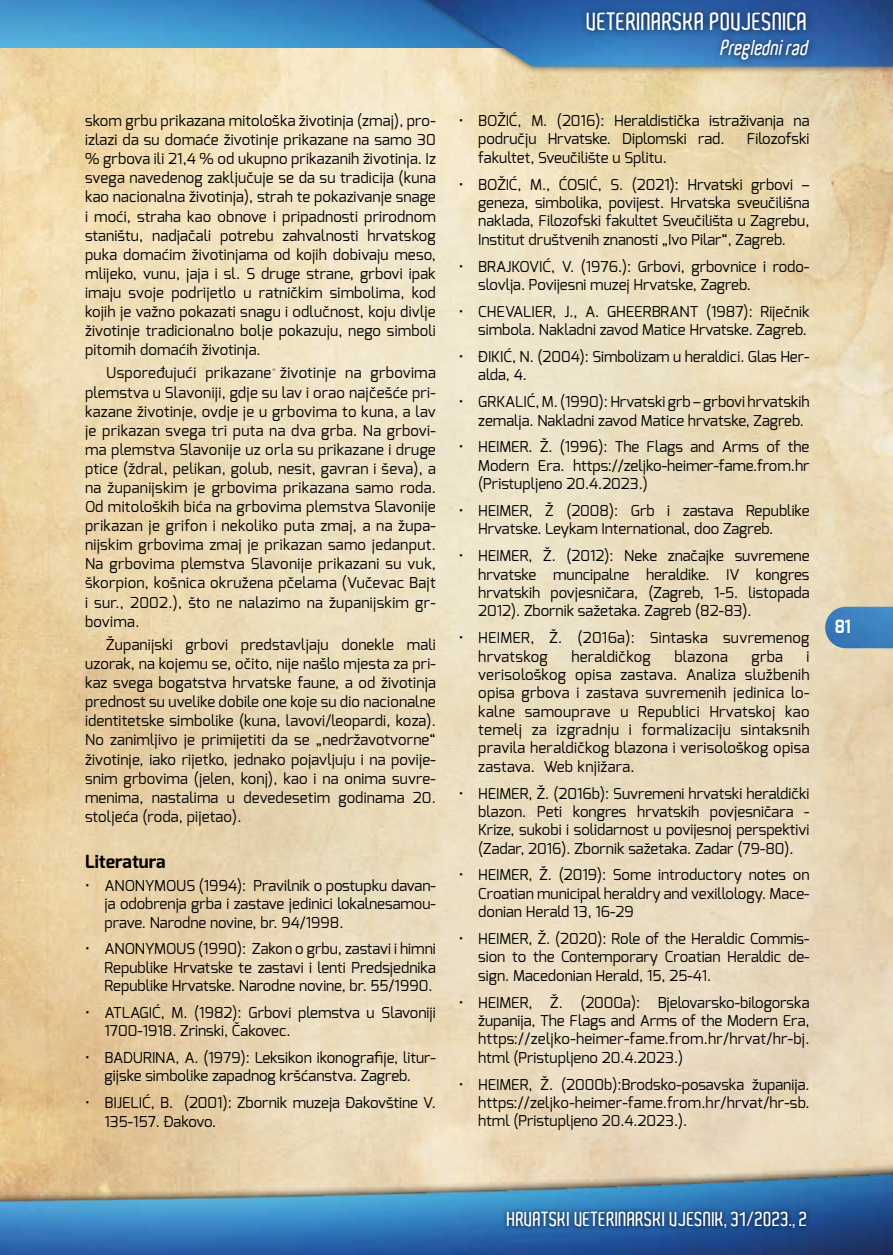
<style>
.page{position:relative;width:893px;height:1255px;background:#fff}
.page>*{position:absolute;margin:0;border:0;box-sizing:border-box;transform-origin:0 0}
.t1{font:600 24px "Aldo";color:#fff}
.t2{font:italic 600 21px "Aldo";color:#fff;scale:.9 1}
.t3{font:600 19.5px "Aldo";color:#fff}
.t4{font:700 18.15px "Exo";color:#fff;scale:.9 1}
.t5{font:700 18px "Exo";color:#000}
.t6{font:15px/18.3px "Exo";color:#000;text-align:justify}
.t7{font:15px/18.3px "Exo";letter-spacing:.02em;color:#000}
</style>
<div class="page">
<img style="left:0;top:47px;width:893px;height:1106px">
<img style="left:0;top:1153px;width:893px;height:101px">
<img style="left:825px;top:606px;width:68px;height:42px">
<img style="left:0;top:0;width:388px;height:47px">
<div style="left:388px;top:0;width:505px;height:75px;background:#000;opacity:.75"></div>
<img style="left:395px;top:0;width:498px;height:66px">
<div style="left:503px;top:1207px;width:308px;height:25px;background:#000;opacity:.75"></div>
<div style="left:579px;top:5px;width:238px;height:62px;background:#000;opacity:.75"></div>
<p class="t6" style="left:85px;top:111px;width:352px;line-height:19px">skom grbu prikazana mitološka životinja (zmaj), pro&shy;izlazi da su domaće životinje prikazane na samo 30 % grbova ili 21,4 % od ukupno prikazanih životinja. Iz svega navedenog zaključuje se da su tradicija (kuna kao nacionalna životinja), strah te pokazivanje snage i moći, straha kao obnove i pripadnosti prirodnom staništu, nadjačali potrebu zahvalnosti hrvatskog puka domaćim životinjama od kojih dobivaju meso, mlijeko, vunu, jaja i sl. S druge strane, grbovi ipak imaju svoje podrijetlo u ratničkim simbolima, kod kojih je važno pokazati snagu i odlučnost, koju divlje životinje tradicionalno bolje pokazuju, nego simboli pitomih domaćih životinja.</p>
<p class="t6" style="left:85px;top:363px;width:352px;line-height:19px;text-indent:21px">Uspoređujući prikazane životinje na grbovima plemstva u Slavoniji, gdje su lav i orao najčešće pri&shy;kazane životinje, ovdje je u grbovima to kuna, a lav je prikazan svega tri puta na dva grba. Na grbovi&shy;ma plemstva Slavonije uz orla su prikazane i druge ptice (ždral, pelikan, golub, nesit, gavran i ševa), a na županijskim je grbovima prikazana samo roda.<br>Od mitoloških bića na grbovima plemstva Slavonije prikazan je grifon i nekoliko puta zmaj, a na župa&shy;nijskim grbovima zmaj je prikazan samo jedanput.<br>Na grbovima plemstva Slavonije prikazani su vuk, škorpion, košnica okružena pčelama (Vučevac Bajt i sur., 2002.), što ne nalazimo na županijskim gr&shy;bovima.</p>
<p class="t6" style="left:85px;top:635px;width:352px;line-height:19px;text-indent:21px">Županijski grbovi predstavljaju donekle mali uzorak, na kojemu se, očito, nije našlo mjesta za pri&shy;kaz svega bogatstva hrvatske faune, a od životinja prednost su uvelike dobile one koje su dio nacionalne identitetske simbolike (kuna, lavovi/leopardi, koza).<br>No zanimljivo je primijetiti da se „nedržavotvorne“ životinje, iako rijetko, jednako pojavljuju i na povije&shy;snim grbovima (jelen, konj), kao i na onima suvre&shy;menima, nastalima u devedesetim godinama 20. stoljeća (roda, pijetao).</p>
<p class="t5" style="left:85px;top:850px;width:82px">Literatura</p>
<p class="t6" style="left:105px;top:876px;width:333px;text-indent:-19px">• ANONYMOUS (1994): Pravilnik o postupku davan&shy;ja odobrenja grba i zastave jedinici lokalnesamou&shy;prave. Narodne novine, br. 94/1998.</p>
<p class="t6" style="left:105px;top:939px;width:333px;text-indent:-19px">• ANONYMOUS (1990): Zakon o grbu, zastavi i himni Republike Hrvatske te zastavi i lenti Predsjednika Republike Hrvatske. Narodne novine, br. 55/1990.</p>
<p class="t6" style="left:105px;top:1003px;width:333px;text-indent:-19px">• ATLAGIĆ, M. (1982): Grbovi plemstva u Slavoniji<br>1700-1918. Zrinski, Čakovec.</p>
<p class="t6" style="left:85px;top:1048px;width:352px;text-align:center">• BADURINA, A. (1979): Leksikon ikonografije, litur&shy;gijske simbolike zapadnog kršćanstva. Zagreb.</p>
<p class="t6" style="left:105px;top:1093px;width:333px;text-indent:-19px">• BIJELIĆ, B. (2001): Zbornik muzeja Đakovštine V.<br>135-157. Đakovo.</p>
<h1 class="t1" style="left:587px;top:8px;width:222px">VETERINARSKA POVJESNICA</h1>
<h2 class="t2" style="left:720px;top:36px;width:104px">Preglednirad</h2>
<p class="t6" style="left:478px;top:111px;width:333px;text-indent:-20px">• BOŽIĆ, M. (2016): Heraldistička istraživanja na području Hrvatske. Diplomski rad.</p>
<p class="t6" style="left:747px;top:130px;width:64px">Filozofski</p>
<p class="t6" style="left:478px;top:148px;width:190px">fakultet, Sveučilište u Splitu.</p>
<p class="t6" style="left:478px;top:175px;width:333px;text-indent:-20px">• BOŽIĆ, M., ĆOSIĆ, S. (2021): Hrvatski grbovi – geneza, simbolika, povijest. Hrvatska sveučilišna naklada, Filozofski fakultet Sveučilišta u Zagrebu, Institut društvenih znanosti „Ivo Pilar“, Zagreb.</p>
<p class="t6" style="left:478px;top:257px;width:333px;text-indent:-20px">• BRAJKOVIĆ, V. (1976.): Grbovi, grbovnice i rodo&shy;slovlja. Povijesni muzej Hrvatske, Zagreb.</p>
<p class="t6" style="left:459px;top:302px;width:352px;text-align:right">• CHEVALIER, J., A. GHEERBRANT (1987): Riječnik simbola. Nakladni zavod Matice Hrvatske. Zagreb.</p>
<p class="t6" style="left:478px;top:347px;width:333px;text-indent:-20px">• ĐIKIĆ, N. (2004): Simbolizam u heraldici. Glas Her&shy;alda, 4.</p>
<p class="t6" style="left:478px;top:392px;width:333px;text-indent:-20px">• GRKALIĆ, M. (1990): Hrvatski grb – grbovi hrvatskih zemalja. Nakladni zavod Matice hrvatske, Zagreb.</p>
<p class="t6" style="left:478px;top:438px;width:333px;text-indent:-20px">• HEIMER. Ž. (1996): The Flags and Arms of the Modern Era. https://zeljko-heimer-fame.from.hr (Pristupljeno 20.4.2023.)</p>
<p class="t6" style="left:478px;top:501px;width:333px;text-indent:-20px">• HEIMER, Ž (2008): Grb i zastava Republike<br>Hrvatske. Leykam International, doo Zagreb.</p>
<p class="t6" style="left:478px;top:546px;width:333px;text-indent:-20px">• HEIMER, Ž. (2012): Neke značajke suvremene hrvatske muncipalne heraldike. IV kongres hrvatskih povjesničara, (Zagreb, 1-5. listopada 2012). Zbornik sažetaka. Zagreb (82-83).</p>
<p class="t7" style="left:478px;top:628px;width:333px;text-indent:-20px">• HEIMER, Ž. (2016a): Sintaska suvremenog hrvatskog</p>
<p class="t7" style="left:571px;top:647px;width:81px">heraldičkog</p>
<p class="t7" style="left:674px;top:647px;width:55px">blazona</p>
<p class="t6" style="left:751px;top:647px;width:33px">grba</p>
<p class="t6" style="left:478px;top:647px;width:333px;text-indent:328px">i verisološkog opisa zastava. Analiza službenih opisa grbova i zastava suvremenih jedinica lo&shy;kalne samouprave u Republici Hrvatskoj kao temelj za izgradnju i formalizaciju sintaksnih pravila heraldičkog blazona i verisološkog opisa zastava. Web knjižara.</p>
<p class="t6" style="left:478px;top:783px;width:333px;text-indent:-20px">• HEIMER, Ž. (2016b): Suvremeni hrvatski heraldički blazon. Peti kongres hrvatskih povjesničara - Krize, sukobi i solidarnost u povijesnoj perspektivi (Zadar, 2016). Zbornik sažetaka. Zadar (79-80).</p>
<p class="t6" style="left:478px;top:865px;width:333px;text-indent:-20px">• HEIMER, Ž. (2019): Some introductory notes on Croatian municipal heraldry and vexillology. Mace&shy;donian Herald 13, 16-29</p>
<p class="t6" style="left:478px;top:929px;width:333px;text-indent:-20px">• HEIMER, Ž. (2020): Role of the Heraldic Commis&shy;sion to the Contemporary Croatian Heraldic de&shy;sign. Macedonian Herald, 15, 25-41.</p>
<p class="t6" style="left:478px;top:992px;width:333px;text-indent:-20px">• HEIMER, Ž. (2000a): Bjelovarsko-bilogorska županija, The Flags and Arms of the Modern Era, https://zeljko-heimer-fame.from.hr/hrvat/hr-bj. html (Pristupljeno 20.4.2023.)</p>
<p class="t6" style="left:478px;top:1074px;width:333px;text-indent:-20px">• HEIMER, Ž. (2000b):Brodsko-posavska županija. https://zeljko-heimer-fame.from.hr/hrvat/hr-sb. html (Pristupljeno 20.4.2023.).</p>
<p class="t4" style="left:835px;top:614px;width:19px">81</p>
<h3 class="t3" style="left:507px;top:1207px;width:302px">HRVATSKI VETERINARSKI VJESNIK, 31/2023., 2</h3>
</div>
